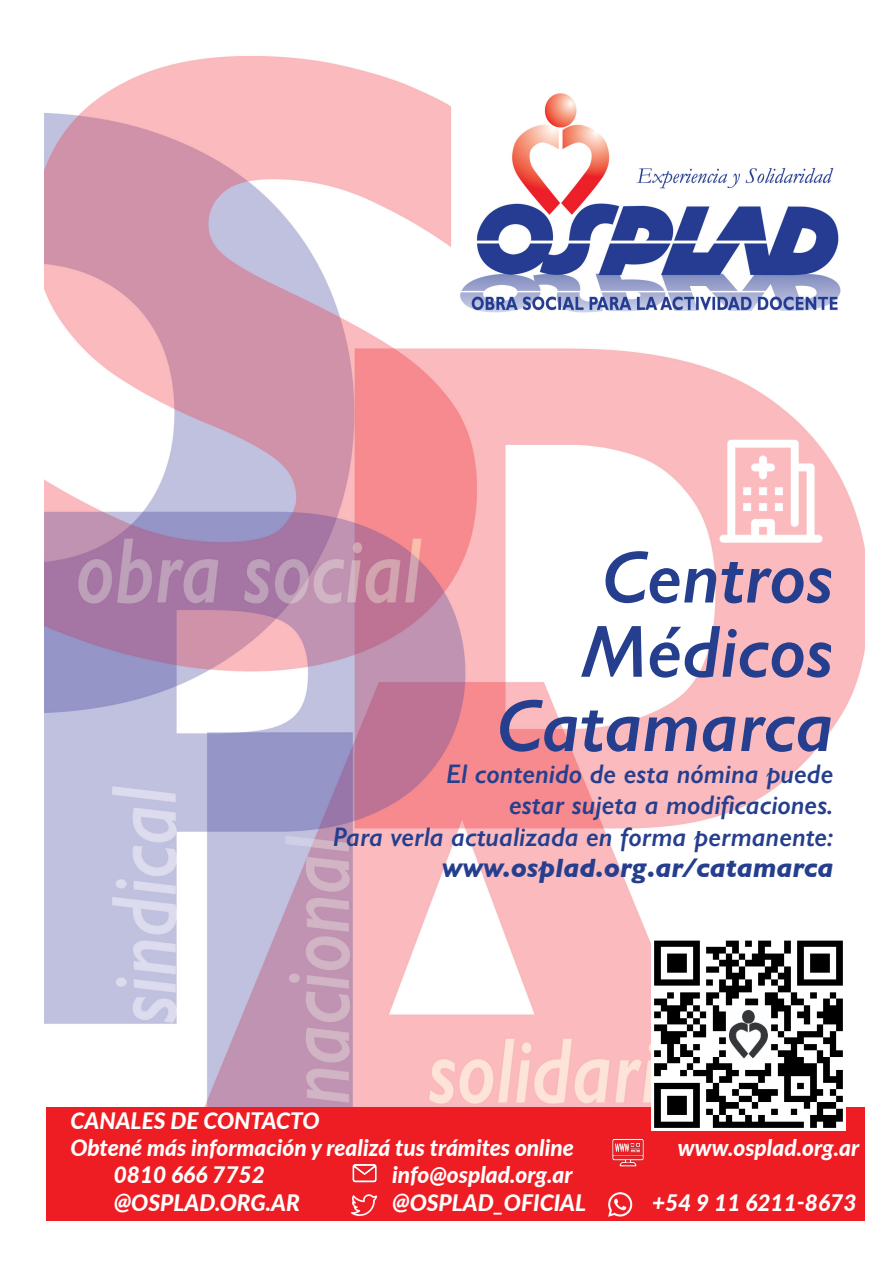
<style>
.page{position:relative;width:893px;height:1263px;background:#fff}
.page>*{position:absolute;margin:0;border:0;box-sizing:border-box;transform-origin:0 0}
.t1{font:italic 600 74.25px "Gill Sans";color:#253f8e}
.t2{font:italic 600 27px "Gill Sans";color:#253f8e}
.t3{font:italic 700 27px "Gill Sans";color:#253f8e}
.t4{font:italic 800 22.65px "Lato";color:#fff}
</style>
<div class="page">
<img style="left:44px;top:56px;width:820px;height:1051px">
<div style="left:46px;top:1107px;width:818px;height:113px;background:#ee1d23"></div>
<img style="left:715px;top:435px;width:114px;height:114px">
<img style="left:352px;top:1164px;width:25px;height:19px">
<img style="left:612px;top:1138px;width:32px;height:29px">
<img style="left:351px;top:1194px;width:27px;height:23px">
<img style="left:608px;top:1192px;width:25px;height:25px">
<img style="left:652px;top:937px;width:193px;height:194px">
<p class="t1" style="left:602px;top:532px;width:233px">Centros</p>
<p class="t1" style="left:581px;top:607px;width:254px">Médicos</p>
<p class="t1" style="left:496px;top:681px;width:338px">Catamarca</p>
<p class="t2" style="left:446px;top:757px;width:389px">El contenido de esta nómina puede</p>
<p class="t2" style="left:509px;top:788px;width:326px">estar sujeta a modificaciones.</p>
<p class="t2" style="left:333px;top:820px;width:502px">Para verla actualizada en forma permanente:</p>
<p class="t3" style="left:442px;top:852px;width:393px">www.osplad.org.ar/catamarca</p>
<p class="t4" style="left:70px;top:1104px;width:251px">CANALES DE CONTACTO</p>
<p class="t4" style="left:70px;top:1131px;width:505px">Obtené más información y realizá tus trámites online</p>
<p class="t4" style="left:678px;top:1131px;width:183px">www.osplad.org.ar</p>
<p class="t4" style="left:114px;top:1158px;width:153px">0810 666 7752</p>
<p class="t4" style="left:392px;top:1158px;width:182px">info@osplad.org.ar</p>
<p class="t4" style="left:114px;top:1185px;width:188px">@OSPLAD.ORG.AR</p>
<p class="t4" style="left:392px;top:1185px;width:196px">@OSPLAD_OFICIAL</p>
<p class="t4" style="left:652px;top:1185px;width:206px">+54 9 11 6211-8673</p>
</div>
